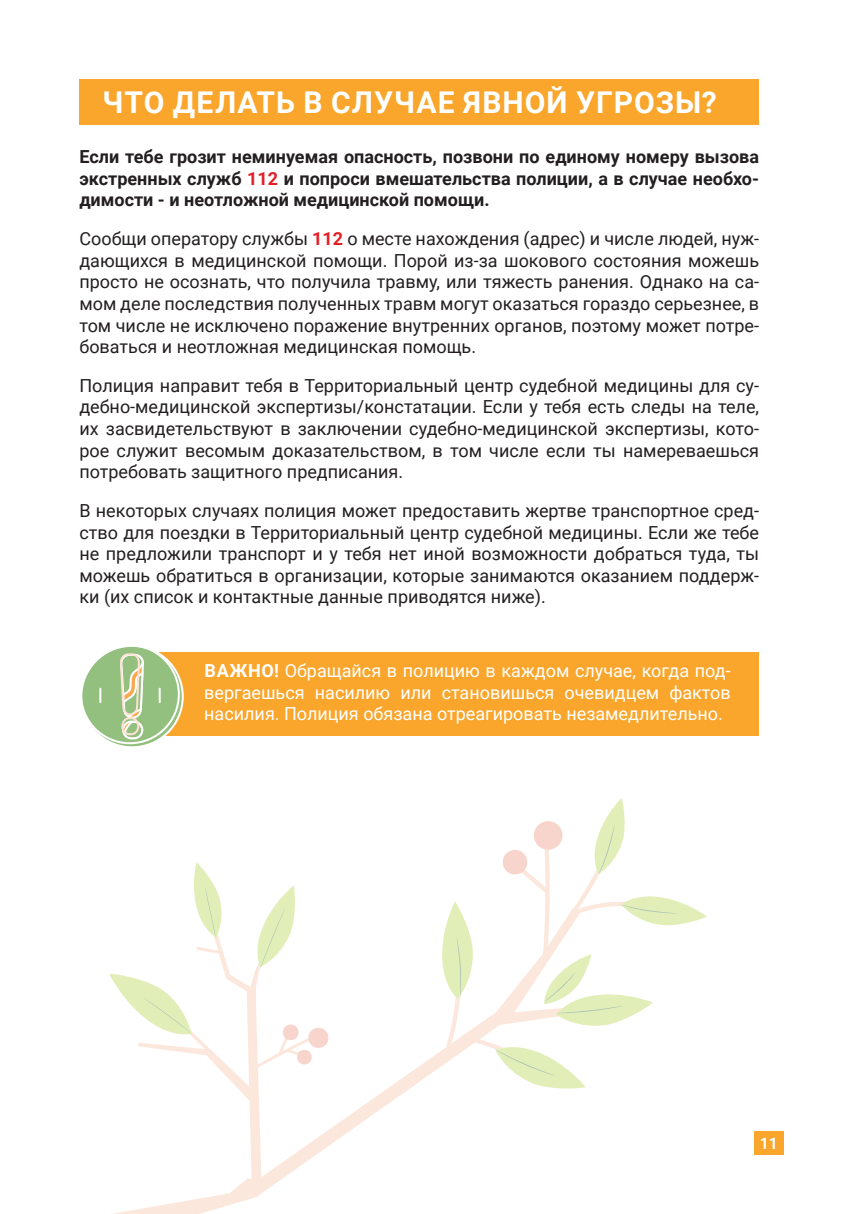
<style>
.page{position:relative;width:851px;height:1214px;background:#fff}
.page>*{position:absolute;margin:0;border:0;box-sizing:border-box;transform-origin:0 0}
.capitol-title-big{font:700 30px "Roboto";letter-spacing:.035em;color:#fff}
.t1{font:18px/21.6px "Roboto";color:#231f20;text-align:justify}
.t2{font:700 18px/21.6px "Roboto";color:#231f20;text-align:justify}
.important{font:18px/21.6px "Roboto";color:#fff;text-align:justify}
.t3{font:700 16px "Roboto";color:#fff}
.s1{color:#e51e26}
.s2{font-weight:700;color:#e51e26}
.s3{font-weight:700}
</style>
<div class="page">
<div style="left:754px;top:1130px;width:29px;height:24px;background:#faa62c"></div>
<div style="left:79px;top:79px;width:680px;height:46px;background:#faa62c"></div>
<div style="left:130px;top:652px;width:629px;height:84px;background:#faa62c"></div>
<div style="left:81px;top:645px;width:102px;height:102px;background:#93c07f;border-radius:50%"></div>
<div style="left:80px;top:644px;width:100px;height:100px;border:2px solid #fff;border-radius:50%"></div>
<svg style="left:119px;top:644px;width:26px;height:96px"></svg>
<svg style="left:99px;top:688px;width:2px;height:14px"></svg>
<svg style="left:159px;top:688px;width:2px;height:14px"></svg>
<svg style="left:194px;top:862px;width:101px;height:45px"></svg>
<svg style="left:109px;top:907px;width:325px;height:306px"></svg>
<svg style="left:434px;top:798px;width:272px;height:291px"></svg>
<p class="capitol-title-big" style="left:103px;top:82px;width:615px">ЧТО ДЕЛАТЬ В СЛУЧАЕ ЯВНОЙ УГРОЗЫ?</p>
<p class="t2" style="left:79px;top:145px;width:681px">Если тебе грозит неминуемая опасность, позвони по единому номеру вызова экстренных служб <span class="s1">112</span> и попроси вмешательства полиции, а в случае необхо&shy;димости - и неотложной медицинской помощи.</p>
<p class="t1" style="left:79px;top:227px;width:681px">Сообщи оператору службы <span class="s2">112</span> о месте нахождения (адрес) и числе людей, нуж&shy;дающихся в медицинской помощи. Порой из-за шокового состояния можешь просто не осознать, что получила травму, или тяжесть ранения. Однако на са&shy;мом деле последствия полученных травм могут оказаться гораздо серьезнее, в том числе не исключено поражение внутренних органов, поэтому может потре&shy;боваться и неотложная медицинская помощь.</p>
<p class="t1" style="left:79px;top:374px;width:681px">Полиция направит тебя в Территориальный центр судебной медицины для су&shy;дебно-медицинской экспертизы/констатации. Если у тебя есть следы на теле, их засвидетельствуют в заключении судебно-медицинской экспертизы, кото&shy;рое служит весомым доказательством, в том числе если ты намереваешься потребовать защитного предписания.</p>
<p class="t1" style="left:79px;top:499px;width:681px">В некоторых случаях полиция может предоставить жертве транспортное сред&shy;ство для поездки в Территориальный центр судебной медицины. Если же тебе не предложили транспорт и у тебя нет иной возможности добраться туда, ты можешь обратиться в организации, которые занимаются оказанием поддерж&shy;ки (их список и контактные данные приводятся ниже).</p>
<p class="important" style="left:204px;top:659px;width:528px"><span class="s3">ВАЖНО!</span> Обращайся в полицию в каждом случае, когда под&shy;вергаешься насилию или становишься очевидцем фактов насилия. Полиция обязана отреагировать незамедлительно.</p>
<p class="t3" style="left:759px;top:1131px;width:20px">11</p>
</div>
